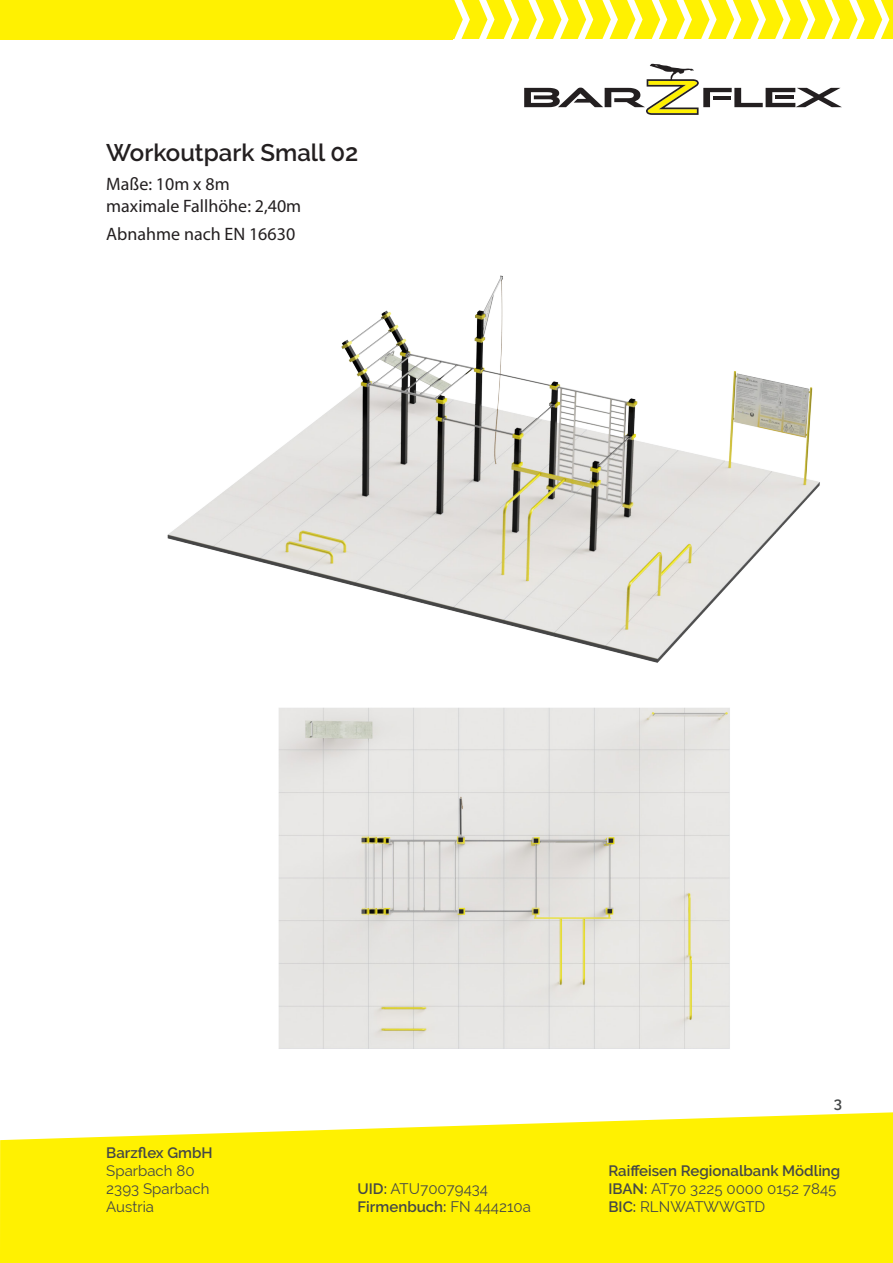
<style>
.page{position:relative;width:893px;height:1263px;background:#fff}
.page>*{position:absolute;margin:0;border:0;box-sizing:border-box;transform-origin:0 0}
.t1{font:600 24px "Raleway";color:#231f20}
.t2{font:18px "Myriad Pro";color:#231f20}
.t3{font:600 15px/18px "Raleway";color:#444747}
.t4{font:15px/18px "Raleway";color:#444747}
.s1{font-weight:600}
.s2{font-weight:400}
</style>
<div class="page">
<svg style="left:0;top:1112px;width:893px;height:151px;background:#fff218"></svg>
<svg style="left:453px;top:0;width:440px;height:39px"></svg>
<div style="left:0;top:0;width:453px;height:39px;background:#fff101"></div>
<svg style="left:524px;top:64px;width:318px;height:51px"></svg>
<img style="left:167px;top:275px;width:653px;height:388px">
<img style="left:278px;top:707px;width:452px;height:342px">
<p class="t1" style="left:106px;top:139px;width:254px">Workoutpark Small 02</p>
<p class="t2" style="left:106px;top:173px;width:125px">Maße: 10m x 8m</p>
<p class="t2" style="left:106px;top:194px;width:196px">maximale Fallhöhe: 2,40m</p>
<p class="t2" style="left:106px;top:223px;width:190px">Abnahme nach EN 16630</p>
<p class="t3" style="left:106px;top:1144px;width:108px">Barzflex GmbH</p>
<p class="t4" style="left:106px;top:1161px;width:105px">Sparbach 80<br>2393 Sparbach<br>Austria</p>
<p class="t4" style="left:358px;top:1179px;width:175px"><span class="s1">UID:</span> ATU70079434<br><span class="s1">Firmenbuch:</span> FN 444210a</p>
<p class="t3" style="left:834px;top:1093px;width:10px">3</p>
<p class="t3" style="left:608px;top:1162px;width:233px">Raiffeisen Regionalbank Mödling<br>IBAN: <span class="s2">AT70 3225 0000 0152 7845<br></span>BIC: <span class="s2">RLNWATWWGTD</span></p>
</div>
